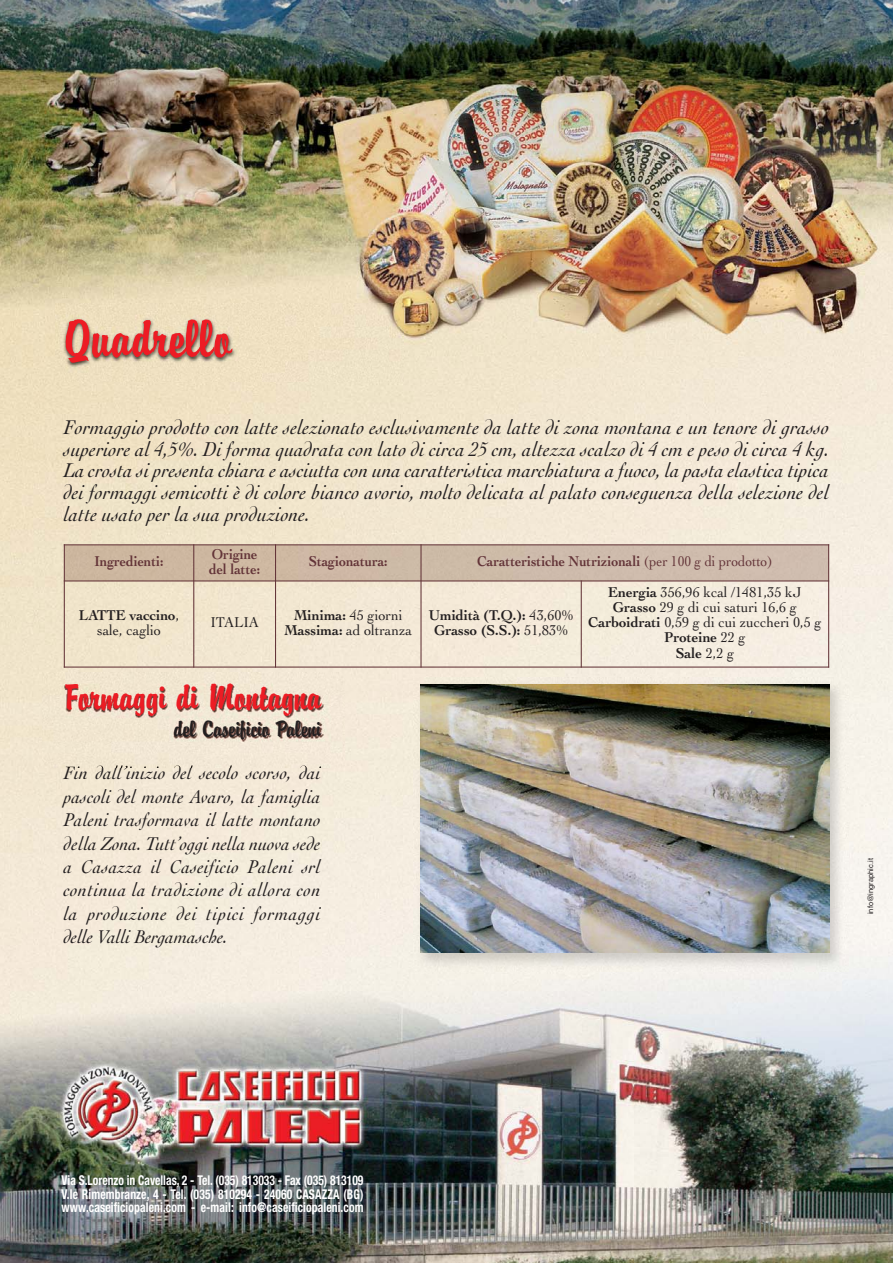
<style>
.page{position:relative;width:893px;height:1263px;background:#fff}
.page>*{position:absolute;margin:0;border:0;box-sizing:border-box;transform-origin:0 0}
.t1{font:57px "Brody D";color:#ed1c24}
.t2{font:39px "Brody D";letter-spacing:-.005em;color:#ed1c24}
.t3{font:24.75px "Brody D";letter-spacing:-.005em;color:#231f20}
.t4{font:italic 21px/21.8px "Cochin";letter-spacing:.01em;color:#231f20;text-align:justify;scale:.95 1}
.t5{font:italic 19.5px/23.4px "Cochin";letter-spacing:.04em;color:#231f20;text-align:justify;scale:.95 1}
.t6{font:15px/15px "Cochin";color:#231f20;text-align:center;scale:.95 1}
.t7{font:700 15px/15px "Cochin";color:#633438;scale:.9 1}
.t8{font:700 15px/15px "Cochin";color:#231f20;text-align:center;scale:.95 1}
.t9{font:700 condensed 13.5px/13.5px "Helvetica Neue LT Std";letter-spacing:.01em;color:#fff;text-align:justify;scale:.86 1}
.t10{font:7.5px "Helvetica";color:#231f20}
.s1{font-weight:400}
.s2{font-weight:700}
</style>
<div class="page">
<img style="left:0;top:0;width:893px;height:1263px">
<div style="left:65px;top:545px;width:355px;height:35px;background:#cdb8a1"></div>
<div style="left:422px;top:545px;width:406px;height:35px;background:#cebbac"></div>
<hr style="left:64px;top:544px;width:1px;height:124px;background:#633438">
<hr style="left:193px;top:544px;width:1px;height:124px;background:#633438">
<hr style="left:275px;top:544px;width:1px;height:124px;background:#633438">
<hr style="left:420px;top:544px;width:2px;height:124px;background:#633438">
<hr style="left:581px;top:580px;width:1px;height:88px;background:#633438">
<hr style="left:828px;top:544px;width:1px;height:124px;background:#633438">
<hr style="left:64px;top:544px;width:765px;height:1px;background:#633438">
<hr style="left:64px;top:580px;width:765px;height:1px;background:#633438">
<hr style="left:64px;top:666px;width:765px;height:2px;background:#633438">
<img style="left:55px;top:304px;width:348px;height:78px">
<img style="left:414px;top:678px;width:435px;height:294px">
<img style="left:421px;top:685px;width:408px;height:267px">
<img style="left:43px;top:673px;width:301px;height:94px">
<img style="left:63px;top:765px;width:40px;height:2px">
<h1 class="t1" style="left:64px;top:320px;width:169px">Quadrello</h1>
<p class="t4" style="left:64px;top:418px;width:807px">Formaggio prodotto con latte selezionato esclusivamente da latte di zona montana e un tenore di grasso superiore al 4,5%. Di forma quadrata con lato di circa 25 cm, altezza scalzo di 4 cm e peso di circa 4 kg.<br>La crosta si presenta chiara e asciutta con una caratteristica marchiatura a fuoco, la pasta elastica tipica dei formaggi semicotti è di colore bianco avorio, molto delicata al palato conseguenza della selezione del latte usato per la sua produzione.</p>
<p class="t7" style="left:94px;top:555px;width:78px">Ingredienti:</p>
<p class="t7" style="left:209px;top:548px;width:58px">Origine del latte:</p>
<p class="t7" style="left:309px;top:555px;width:89px">Stagionatura:</p>
<p class="t7" style="left:477px;top:555px;width:330px">Caratteristiche Nutrizionali <span class="s1">(per 100 g di prodotto)</span></p>
<p class="t8" style="left:79px;top:609px;width:107px">LATTE vaccino<span class="s1">, sale, caglio</span></p>
<p class="t6" style="left:210px;top:616px;width:53px">ITALIA</p>
<p class="t6" style="left:284px;top:609px;width:136px"><span class="s2">Minima:</span> 45 giorni<br><span class="s2">Massima:</span> ad oltranza</p>
<p class="t8" style="left:429px;top:609px;width:154px">Umidità (T.Q.): <span class="s1">43,60%<br></span>Grasso (S.S.): <span class="s1">51,83%</span></p>
<p class="t6" style="left:588px;top:586px;width:247px"><span class="s2">Energia</span> 356,96 kcal /1481,35 kJ<br><span class="s2">Grasso</span> 29 g di cui saturi 16,6 g<br><span class="s2">Carboidrati</span> 0,59 g di cui zuccheri 0,5 g<br><span class="s2">Proteine</span> 22 g<br><span class="s2">Sale</span> 2,2 g</p>
<h2 class="t2" style="left:64px;top:685px;width:258px">Formaggi di Montagna</h2>
<p class="t3" style="left:174px;top:721px;width:149px">del Caseificio Paleni</p>
<p class="t5" style="left:64px;top:763px;width:272px">Fin dall’inizio del secolo scorso, dai pascoli del monte Avaro, la famiglia Paleni trasformava il latte montano della Zona. Tutt’oggi nella nuova sede a Casazza il Caseificio Paleni srl continua la tradizione di allora con la produzione dei tipici formaggi delle Valli Bergamasche.</p>
<p class="t10" style="left:868px;top:914px;width:57px;rotate:-90deg">info@ingraphic.it</p>
<p class="t9" style="left:62px;top:1174px;width:353px">Via S.Lorenzo in Cavellas, 2 - Tel. (035) 813033 - Fax (035) 813109<br>V.le Rimembranze, 4 - Tel. (035) 810294 - 24060 CASAZZA (BG) www.caseificiopaleni.com - e-mail: info@caseificiopaleni.com</p>
</div>
